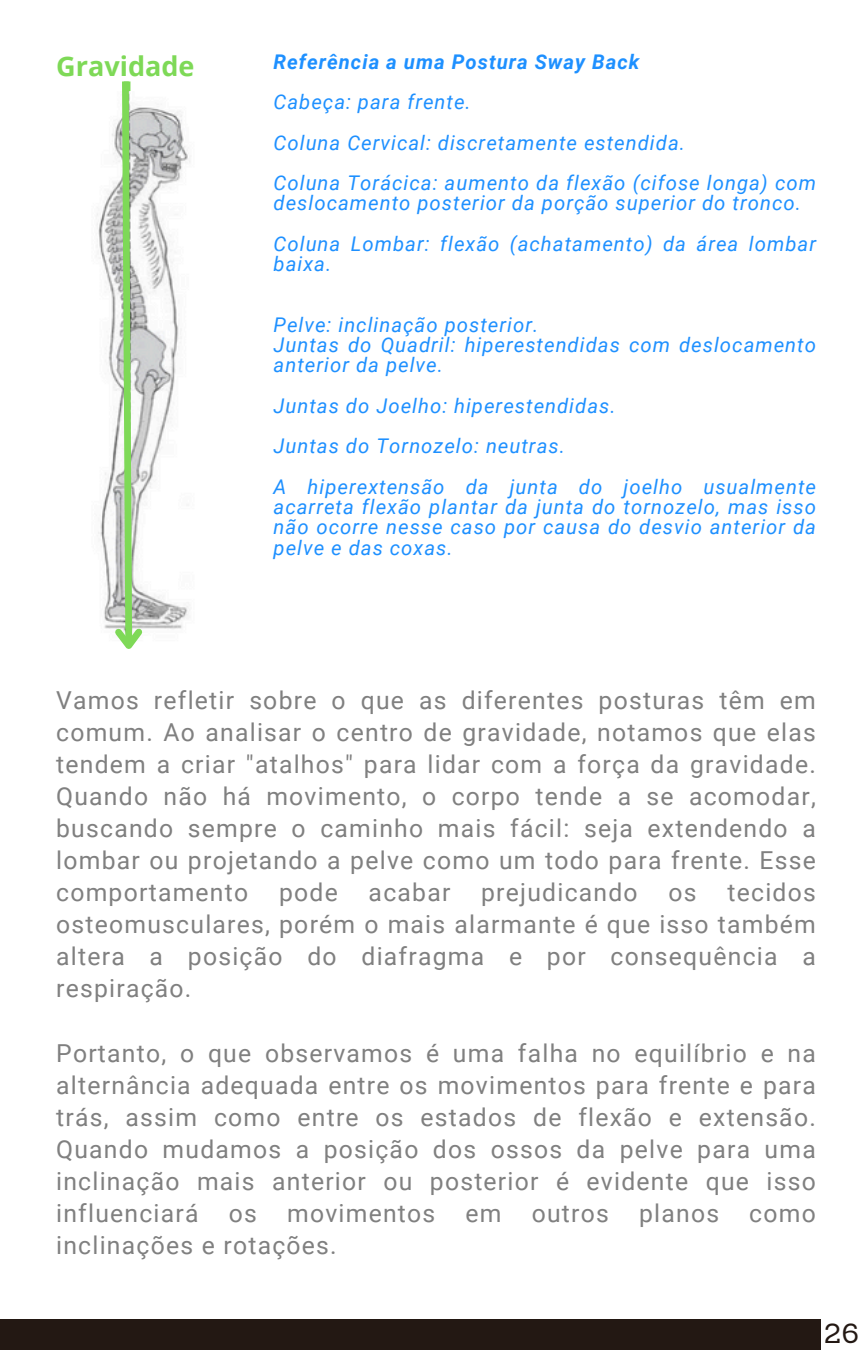
<style>
.page{position:relative;width:864px;height:1350px;background:#fff}
.page>*{position:absolute;margin:0;border:0;box-sizing:border-box;transform-origin:0 0}
.t1{font:700 27px "Open Sans";color:#7ed957}
.t2{font:27px "Sanchez";color:#231813}
.t3{font:24.75px/31.9px "Roboto";letter-spacing:.05em;color:#808080;text-align:justify}
.t4{font:italic 20.25px/40.5px "Roboto";letter-spacing:.05em;color:#1e90ff}
.t5{font:italic 700 20.25px "Roboto";letter-spacing:.05em;color:#1e90ff}
</style>
<div class="page">
<div style="left:0;top:1319px;width:821px;height:31px;background:#231813"></div>
<img style="left:97px;top:107px;width:93px;height:522px">
<svg style="left:108px;top:81px;width:40px;height:568px"></svg>
<p class="t1" style="left:56px;top:47px;width:140px">Gravidade</p>
<p class="t5" style="left:274px;top:50px;width:367px">Referência a uma Postura Sway Back</p>
<p class="t4" style="left:274px;top:82px;width:544px">Cabeça: para frente.<br>Coluna Cervical: discretamente estendida.<br>Coluna Torácica: aumento da flexão (cifose longa) com</p>
<p class="t4" style="left:274px;top:183px;width:544px">deslocamento posterior da porção superior do tronco.<br>Coluna Lombar: flexão (achatamento) da área lombar</p>
<p class="t4" style="left:274px;top:244px;width:59px">baixa.</p>
<p class="t4" style="left:274px;top:315px;width:544px;line-height:20.2px">Pelve: inclinação posterior.<br>Juntas do Quadril: hiperestendidas com deslocamento anterior da pelve.</p>
<p class="t4" style="left:274px;top:386px;width:544px">Juntas do Joelho: hiperestendidas.<br>Juntas do Tornozelo: neutras.<br>A hiperextensão da junta do joelho usualmente</p>
<p class="t4" style="left:274px;top:497px;width:544px;line-height:20.2px;text-align:justify">acarreta flexão plantar da junta do tornozelo, mas isso não ocorre nesse caso por causa do desvio anterior da pelve e das coxas.</p>
<p class="t3" style="left:56px;top:684px;width:761px">Vamos refletir sobre o que as diferentes posturas têm em comum. Ao analisar o centro de gravidade, notamos que elas tendem a criar "atalhos" para lidar com a força da gravidade.<br>Quando não há movimento, o corpo tende a se acomodar, buscando sempre o caminho mais fácil: seja extendendo a lombar ou projetando a pelve como um todo para frente. Esse comportamento pode acabar prejudicando os tecidos osteomusculares, porém o mais alarmante é que isso também altera a posição do diafragma e por consequência a respiração.</p>
<p class="t3" style="left:56px;top:1037px;width:761px">Portanto, o que observamos é uma falha no equilíbrio e na alternância adequada entre os movimentos para frente e para trás, assim como entre os estados de flexão e extensão.<br>Quando mudamos a posição dos ossos da pelve para uma inclinação mais anterior ou posterior é evidente que isso influenciará os movimentos em outros planos como inclinações e rotações.</p>
<p class="t2" style="left:825px;top:1316px;width:36px">26</p>
</div>
